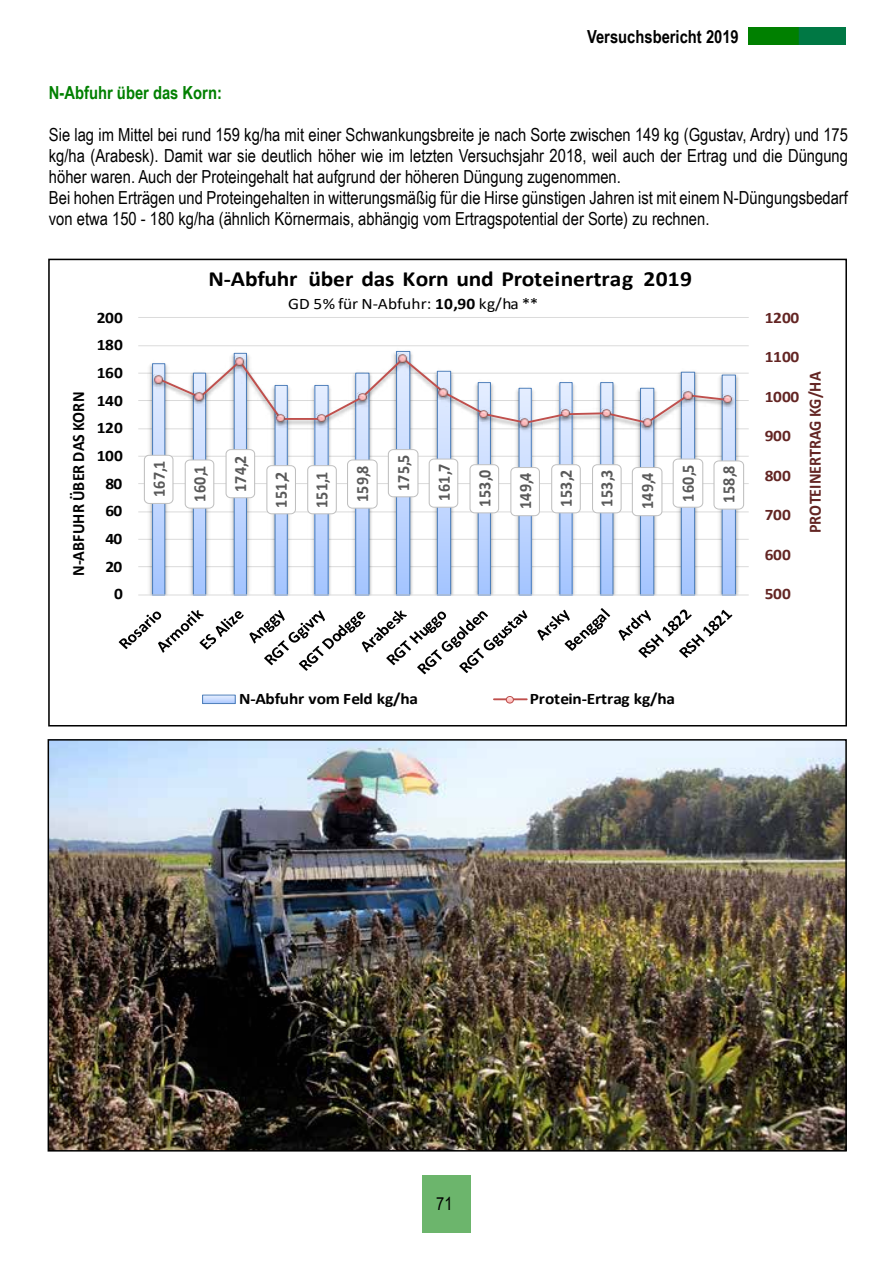
<style>
.page{position:relative;width:893px;height:1263px;background:#fff}
.page>*{position:absolute;margin:0;border:0;box-sizing:border-box;transform-origin:0 0}
.t1{font:700 21.75px "Calibri";letter-spacing:-.005em;color:#000;scale:1.08 1}
.t2{font:18px/21px "Arial Narrow";color:#000}
.t3{font:700 18px "Arial Narrow";color:#008000}
.t4{font:700 18px "Arial Narrow";color:#000}
.t5{font:700 17.4px "Calibri";letter-spacing:.02em;color:#595959;scale:.92 1}
.t6{font:700 17.4px "Calibri";letter-spacing:.01em;color:#000;scale:.92 1}
.t7{font:700 17.4px "Calibri";letter-spacing:-.005em;color:#632523;scale:.92 1}
.t8{font:700 16.05px "Calibri";letter-spacing:-.01em;color:#000;scale:1.08 1}
.t9{font:16.05px "Calibri";letter-spacing:.005em;color:#000;scale:1.08 1}
.t10{font:700 16.05px "Calibri";letter-spacing:-.035em;color:#632523;scale:1.08 1}
.s1{font-weight:700}
</style>
<div class="page">
<div style="left:422px;top:1175px;width:49px;height:58px;background:#6cb56c"></div>
<div style="left:748px;top:28px;width:97px;height:17px;background:#008000"></div>
<svg style="left:799px;top:28px;width:46px;height:17px"></svg>
<img style="left:51px;top:742px;width:793px;height:406px">
<div style="left:48px;top:739px;width:799px;height:412px;border:2px solid #000"></div>
<svg style="left:118px;top:317px;width:631px;height:387px"></svg>
<div style="left:48px;top:259px;width:799px;height:467px;border:2px solid #000"></div>
<p class="t4" style="left:587px;top:23px;width:153px">Versuchsbericht 2019</p>
<p class="t3" style="left:49px;top:79px;width:175px">N-Abfuhr über das Korn:</p>
<p class="t2" style="left:49px;top:124px;width:800px">Sie lag im Mittel bei rund 159 kg/ha mit einer Schwankungsbreite je nach Sorte zwischen 149 kg (Ggustav, Ardry) und 175 kg/ha (Arabesk). Damit war sie deutlich höher wie im letzten Versuchsjahr 2018, weil auch der Ertrag und die Düngung höher waren. Auch der Proteingehalt hat aufgrund der höheren Düngung zugenommen.<br>Bei hohen Erträgen und Proteingehalten in witterungsmäßig für die Hirse günstigen Jahren ist mit einem N-Düngungsbedarf von etwa 150 - 180 kg/ha (ähnlich Körnermais, abhängig vom Ertragspotential der Sorte) zu rechnen.</p>
<p class="t6" style="left:66px;top:576px;width:202px;rotate:-90deg">N-ABFUHR ÜBER DAS KORN</p>
<p class="t8" style="left:97px;top:306px;width:26px">200</p>
<p class="t8" style="left:97px;top:333px;width:26px">180</p>
<p class="t8" style="left:97px;top:361px;width:26px">160</p>
<p class="t8" style="left:97px;top:389px;width:26px">140</p>
<p class="t8" style="left:97px;top:416px;width:26px">120</p>
<p class="t8" style="left:97px;top:444px;width:26px">100</p>
<p class="t8" style="left:105px;top:472px;width:17px">80</p>
<p class="t8" style="left:105px;top:499px;width:17px">60</p>
<p class="t8" style="left:105px;top:527px;width:17px">40</p>
<p class="t8" style="left:105px;top:555px;width:17px">20</p>
<p class="t8" style="left:114px;top:582px;width:10px">0</p>
<p class="t1" style="left:208px;top:263px;width:449px">N-Abfuhr über das Korn und Proteinertrag 2019</p>
<p class="t9" style="left:288px;top:292px;width:233px">GD 5% für N-Abfuhr: <span class="s1">10,90</span> kg/ha **</p>
<p class="t5" style="left:147px;top:497px;width:41px;rotate:-90deg">167,1</p>
<p class="t5" style="left:187px;top:502px;width:41px;rotate:-90deg">160,1</p>
<p class="t5" style="left:228px;top:492px;width:41px;rotate:-90deg">174,2</p>
<p class="t5" style="left:269px;top:508px;width:41px;rotate:-90deg">151,2</p>
<p class="t5" style="left:310px;top:508px;width:41px;rotate:-90deg">151,1</p>
<p class="t5" style="left:350px;top:502px;width:41px;rotate:-90deg">159,8</p>
<p class="t5" style="left:391px;top:491px;width:41px;rotate:-90deg">175,5</p>
<p class="t5" style="left:432px;top:501px;width:41px;rotate:-90deg">161,7</p>
<p class="t5" style="left:472px;top:507px;width:41px;rotate:-90deg">153,0</p>
<p class="t5" style="left:513px;top:509px;width:41px;rotate:-90deg">149,4</p>
<p class="t5" style="left:554px;top:507px;width:41px;rotate:-90deg">153,2</p>
<p class="t5" style="left:594px;top:507px;width:41px;rotate:-90deg">153,3</p>
<p class="t5" style="left:635px;top:509px;width:41px;rotate:-90deg">149,4</p>
<p class="t5" style="left:676px;top:501px;width:41px;rotate:-90deg">160,5</p>
<p class="t5" style="left:717px;top:503px;width:41px;rotate:-90deg">158,8</p>
<p class="t10" style="left:765px;top:306px;width:33px">1200</p>
<p class="t10" style="left:765px;top:345px;width:33px">1100</p>
<p class="t10" style="left:765px;top:385px;width:33px">1000</p>
<p class="t10" style="left:765px;top:424px;width:26px">900</p>
<p class="t10" style="left:765px;top:464px;width:26px">800</p>
<p class="t10" style="left:765px;top:503px;width:26px">700</p>
<p class="t10" style="left:765px;top:543px;width:26px">600</p>
<p class="t7" style="left:803px;top:533px;width:177px;rotate:-90deg">PROTEINERTRAG KG/HA</p>
<p class="t10" style="left:765px;top:582px;width:26px">500</p>
<p class="t8" style="left:239px;top:687px;width:167px">N-Abfuhr vom Feld kg/ha</p>
<p class="t8" style="left:530px;top:687px;width:136px">Protein-Ertrag kg/ha</p>
<p class="t2" style="left:436px;top:1193px;width:18px">71</p>
</div>
